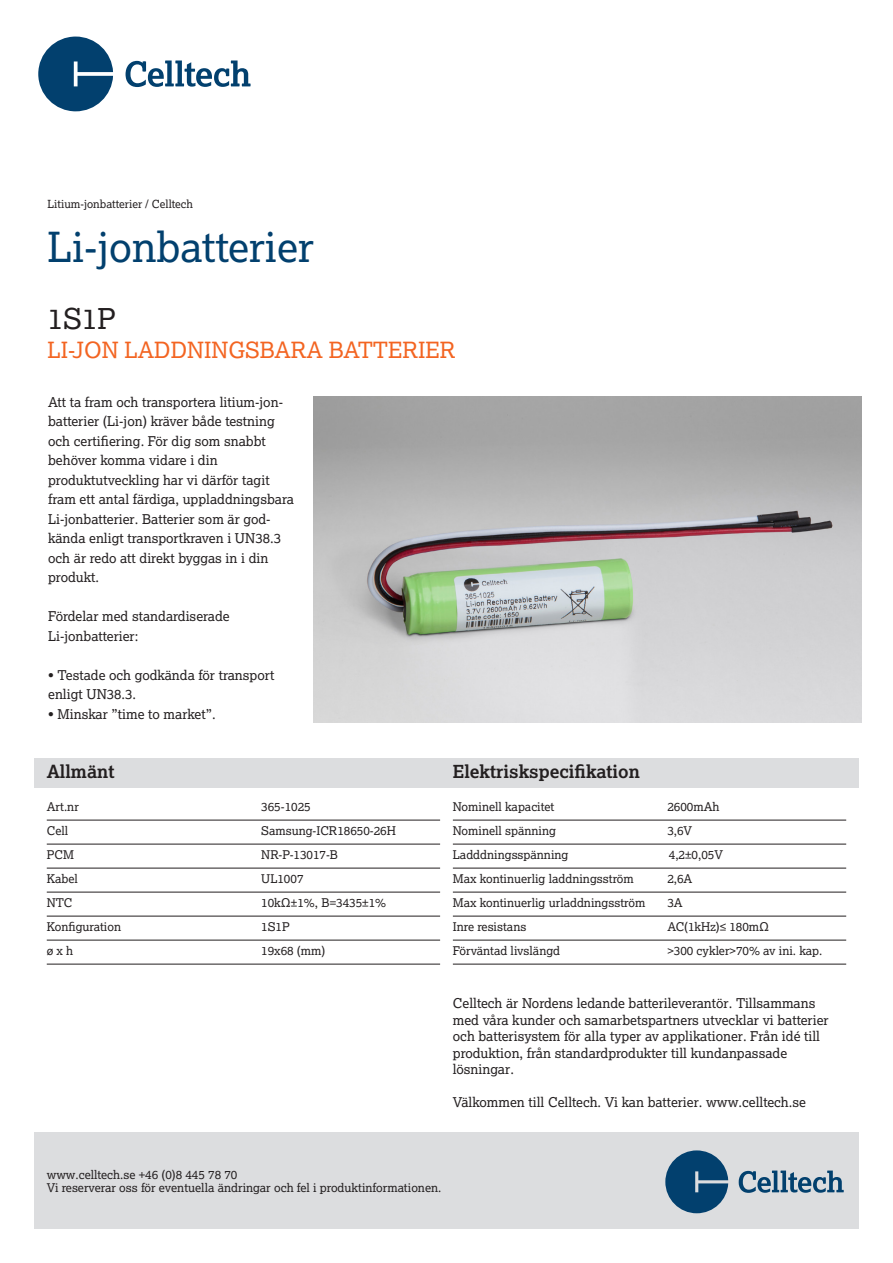
<style>
.page{position:relative;width:893px;height:1263px;background:#fff}
.page>*{position:absolute;margin:0;border:0;box-sizing:border-box;transform-origin:0 0}
.t1{font:41.55px "Lexia";color:#02406e}
.t2{font:28.8px "Lexia";color:#231f20}
.t3{font:22.35px "Lexia";color:#f36421}
.t4{font:700 18px "Lexia";color:#231f20}
.t5{font:13.5px/19.5px "Lexia";color:#231f20}
.t6{font:12px "Lexia";color:#231f20}
.t7{font:11.25px "Lexia";color:#231f20}
</style>
<div class="page">
<div style="left:34px;top:758px;width:825px;height:29px;background:#dcdddf"></div>
<hr style="left:47px;top:820px;width:393px;height:1px;background:#231f20">
<hr style="left:47px;top:844px;width:393px;height:1px;background:#231f20">
<hr style="left:47px;top:868px;width:393px;height:1px;background:#231f20">
<hr style="left:47px;top:892px;width:393px;height:1px;background:#231f20">
<hr style="left:47px;top:916px;width:393px;height:1px;background:#231f20">
<hr style="left:47px;top:940px;width:393px;height:1px;background:#231f20">
<hr style="left:47px;top:964px;width:393px;height:1px;background:#231f20">
<hr style="left:453px;top:820px;width:393px;height:1px;background:#231f20">
<hr style="left:453px;top:844px;width:393px;height:1px;background:#231f20">
<hr style="left:453px;top:868px;width:393px;height:1px;background:#231f20">
<hr style="left:453px;top:892px;width:393px;height:1px;background:#231f20">
<hr style="left:453px;top:916px;width:393px;height:1px;background:#231f20">
<hr style="left:453px;top:940px;width:393px;height:1px;background:#231f20">
<hr style="left:453px;top:964px;width:393px;height:1px;background:#231f20">
<svg style="left:126px;top:60px;width:125px;height:27px"></svg>
<svg style="left:38px;top:37px;width:75px;height:74px"></svg>
<div style="left:34px;top:1132px;width:825px;height:97px;background:#dcdddf"></div>
<svg style="left:739px;top:1170px;width:105px;height:23px"></svg>
<svg style="left:665px;top:1150px;width:63px;height:63px"></svg>
<img style="left:313px;top:396px;width:548px;height:326px">
<p class="t7" style="left:48px;top:197px;width:147px">Litium-jonbatterier / Celltech</p>
<p class="t1" style="left:48px;top:220px;width:268px">Li-jonbatterier</p>
<p class="t2" style="left:48px;top:300px;width:70px">1S1P</p>
<p class="t3" style="left:48px;top:335px;width:409px">LI-JON LADDNINGSBARA BATTERIER</p>
<p class="t5" style="left:48px;top:392px;width:236px">Att ta fram och transportera litium-jon&shy;batterier (Li-jon) kräver både testning och certifiering. För dig som snabbt</p>
<p class="t5" style="left:48px;top:450px;width:171px">behöver komma vidare i din</p>
<p class="t5" style="left:48px;top:470px;width:247px">produktutveckling har vi därför tagit fram ett antal färdiga, uppladdningsbara</p>
<p class="t5" style="left:48px;top:509px;width:234px">Li-jonbatterier. Batterier som är god&shy;kända enligt transportkraven i UN38.3 och är redo att direkt byggas in i din produkt.</p>
<p class="t5" style="left:48px;top:606px;width:183px">Fördelar med standardiserade</p>
<p class="t5" style="left:48px;top:626px;width:92px">Li-jonbatterier:</p>
<p class="t5" style="left:48px;top:665px;width:228px">• Testade och godkända för transport enligt UN38.3.</p>
<p class="t5" style="left:48px;top:704px;width:169px">• Minskar ”time to market”.</p>
<p class="t4" style="left:47px;top:760px;width:69px">Allmänt</p>
<p class="t4" style="left:453px;top:760px;width:189px">Elektriskspecifikation</p>
<p class="t6" style="left:47px;top:799px;width:34px">Art.nr</p>
<p class="t6" style="left:261px;top:799px;width:51px">365-1025</p>
<p class="t6" style="left:47px;top:823px;width:23px">Cell</p>
<p class="t6" style="left:261px;top:823px;width:136px">Samsung-ICR18650-26H</p>
<p class="t6" style="left:47px;top:847px;width:29px">PCM</p>
<p class="t6" style="left:261px;top:847px;width:78px">NR-P-13017-B</p>
<p class="t6" style="left:47px;top:871px;width:33px">Kabel</p>
<p class="t6" style="left:261px;top:871px;width:44px">UL1007</p>
<p class="t6" style="left:47px;top:895px;width:27px">NTC</p>
<p class="t6" style="left:261px;top:895px;width:126px">10kΩ±1%, B=3435±1%</p>
<p class="t6" style="left:47px;top:919px;width:76px">Konfiguration</p>
<p class="t6" style="left:261px;top:919px;width:30px">1S1P</p>
<p class="t6" style="left:47px;top:943px;width:28px">ø x h</p>
<p class="t6" style="left:261px;top:943px;width:66px">19x68 (mm)</p>
<p class="t6" style="left:453px;top:799px;width:103px">Nominell kapacitet</p>
<p class="t6" style="left:667px;top:799px;width:54px">2600mAh</p>
<p class="t6" style="left:453px;top:823px;width:105px">Nominell spänning</p>
<p class="t6" style="left:667px;top:823px;width:26px">3,6V</p>
<p class="t6" style="left:453px;top:847px;width:117px">Ladddningsspänning</p>
<p class="t6" style="left:669px;top:847px;width:56px">4,2±0,05V</p>
<p class="t6" style="left:453px;top:871px;width:182px">Max kontinuerlig laddningsström</p>
<p class="t6" style="left:667px;top:871px;width:27px">2,6A</p>
<p class="t6" style="left:453px;top:895px;width:194px">Max kontinuerlig urladdningsström</p>
<p class="t6" style="left:667px;top:895px;width:17px">3A</p>
<p class="t6" style="left:453px;top:919px;width:75px">Inre resistans</p>
<p class="t6" style="left:667px;top:919px;width:103px">AC(1kHz)≤ 180mΩ</p>
<p class="t6" style="left:453px;top:943px;width:109px">Förväntad livslängd</p>
<p class="t6" style="left:667px;top:943px;width:156px">&gt;300 cykler&gt;70% av ini. kap.</p>
<p class="t5" style="left:453px;top:995px;width:377px;line-height:16.5px">Celltech är Nordens ledande batterileverantör. Tillsammans med våra kunder och samarbetspartners utvecklar vi batterier och batterisystem för alla typer av applikationer. Från idé till produktion, från standardprodukter till kundanpassade</p>
<p class="t5" style="left:453px;top:1059px;width:63px">lösningar.</p>
<p class="t5" style="left:453px;top:1092px;width:355px">Välkommen till Celltech. Vi kan batterier. www.celltech.se</p>
<p class="t6" style="left:47px;top:1167px;width:192px">www.celltech.se +46 (0)8 445 78 70</p>
<p class="t6" style="left:47px;top:1180px;width:396px">Vi reserverar oss för eventuella ändringar och fel i produktinformationen.</p>
</div>
